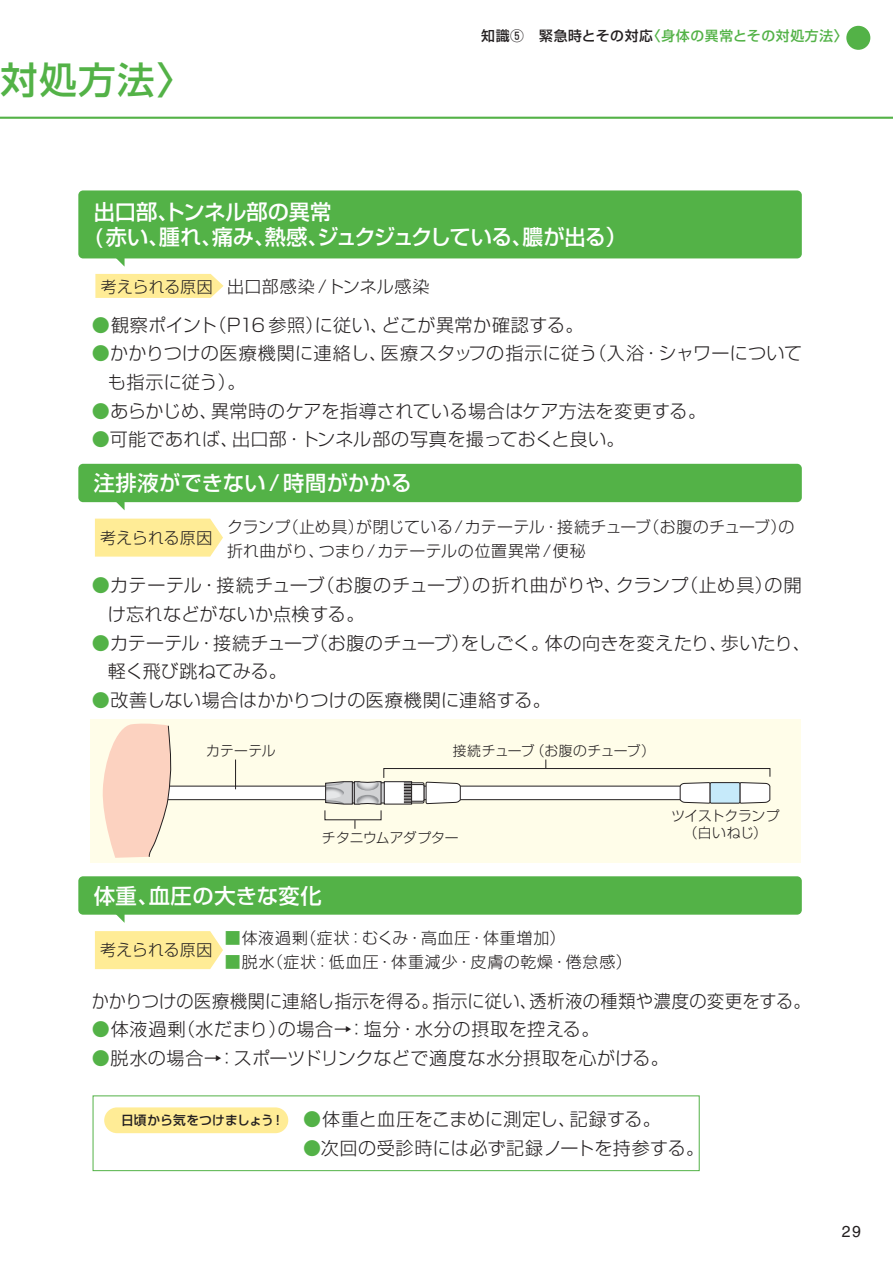
<style>
.page{position:relative;width:893px;height:1263px;background:#fff}
.page>*{position:absolute;margin:0;border:0;box-sizing:border-box;transform-origin:0 0}
.t1{font:500 37.2px "Shin Go Pr 6";color:#53b247}
.t2{font:500 21.3px/25.5px "Shin Go Pr 6";color:#fff}
.t3{font:500 21.3px "Shin Go Pr 6";letter-spacing:.03em;color:#fff}
.t4{font:300 18px/28.7px "Shin Go Pr 6";letter-spacing:.015em;color:#231f20}
.t5{font:300 18px/28.7px "Shin Go Pr 6";letter-spacing:-.005em;color:#231f20}
.t6{font:300 18px "Shin Go Pr 6";letter-spacing:.015em;color:#231f20;scale:.95 1}
.t7{font:300 18px "Shin Go Pr 6";letter-spacing:.035em;color:#231f20}
.t8{font:300 16.95px "Shin Go Pr 6";letter-spacing:.025em;color:#231f20}
.t9{font:300 15.9px/23.4px "Shin Go Pr 6";letter-spacing:.025em;color:#231f20}
.t10{font:300 15.9px "Shin Go Pr 6";letter-spacing:.055em;color:#231f20}
.t11{font:300 15.9px "Shin Go Pr 6";letter-spacing:.05em;color:#231f20}
.t12{font:300 15.9px "Shin Go Pr 6";letter-spacing:.005em;color:#231f20}
.t13{font:15.9px "Helvetica";color:#231f20}
.t14{font:300 13.8px "Shin Go Pr 6";letter-spacing:-.01em;color:#231f20}
.t15{font:500 13.8px "Shin Go Pr 6";letter-spacing:.05em;color:#53b247}
.t16{font:300 13.8px "Shin Go Pr 6";letter-spacing:-.035em;color:#231f20}
.t17{font:500 12.75px "Shin Go Pr 6";letter-spacing:.01em;color:#231f20}
.s1{color:#231f20}
.s2{color:#53b247}
</style>
<div class="page">
<div style="left:846px;top:26px;width:24px;height:24px;background:#53b247;border-radius:50%"></div>
<hr style="left:0;top:117px;width:893px;height:2px;background:#53b247">
<svg style="left:95px;top:931px;width:128px;height:38px;background:#ffec9b"></svg>
<div style="left:78px;top:876px;width:724px;height:39px;background:#53b247;border-radius:5px"></div>
<svg style="left:107px;top:914px;width:18px;height:9px"></svg>
<div style="left:91px;top:720px;width:710px;height:143px;background:#fffde9"></div>
<div style="left:166px;top:786px;width:541px;height:14px;background:#fff"></div>
<hr style="left:166px;top:786px;width:541px;height:1px;background:#231f20">
<hr style="left:166px;top:799px;width:541px;height:1px;background:#231f20">
<hr style="left:235px;top:759px;width:1px;height:30px;background:#231f20">
<svg style="left:325px;top:759px;width:446px;height:46px"></svg>
<svg style="left:102px;top:723px;width:70px;height:135px"></svg>
<svg style="left:95px;top:519px;width:128px;height:38px;background:#ffed9c"></svg>
<div style="left:78px;top:464px;width:724px;height:38px;background:#53b247;border-radius:5px"></div>
<svg style="left:107px;top:502px;width:18px;height:8px"></svg>
<div style="left:95px;top:274px;width:129px;height:24px;background:#ffec96"></div>
<div style="left:78px;top:190px;width:724px;height:68px;background:#53b247;border-radius:5px"></div>
<svg style="left:107px;top:258px;width:18px;height:9px"></svg>
<div style="left:93px;top:1096px;width:606px;height:75px;border:1px solid #53b247"></div>
<div style="left:104px;top:1107px;width:184px;height:26px;background:#ffec96;border-radius:13px"></div>
<h1 class="t1" style="left:0;top:49px;width:195px">対処方法〉</h1>
<p class="t15" style="left:481px;top:25px;width:368px"><span class="s1">知識⑤　緊急時とその対応</span>〈身体の異常とその対処方法〉</p>
<p class="t2" style="left:94px;top:198px;width:534px">出口部、トンネル部の異常<br>( 赤い、腫れ、痛み、熱感、ジュクジュクしている、膿が出る）</p>
<p class="t12" style="left:101px;top:274px;width:114px">考えられる原因</p>
<p class="t8" style="left:227px;top:272px;width:204px">出口部感染 /トンネル感染</p>
<p class="t4" style="left:92px;top:309px;width:493px"><span class="s2">●</span>観察ポイント（P16 参照）に従い、どこが異常か確認する。</p>
<p class="t4" style="left:108px;top:337px;width:696px;text-indent:-16px"><span class="s2">●</span>かかりつけの医療機関に連絡し、医療スタッフの指示に従う（入浴・シャワーについても指示に従う）。</p>
<p class="t4" style="left:92px;top:395px;width:616px"><span class="s2">●</span>あらかじめ、異常時のケアを指導されている場合はケア方法を変更する。</p>
<p class="t4" style="left:92px;top:424px;width:534px"><span class="s2">●</span>可能であれば、出口部・トンネル部の写真を撮っておくと良い。</p>
<p class="t2" style="left:94px;top:469px;width:320px">注排液ができない/時間がかかる</p>
<p class="t9" style="left:227px;top:514px;width:569px">クランプ（止め具）が閉じている /カテーテル・接続チューブ（お腹のチューブ）の折れ曲がり、つまり/カテーテルの位置異常 /便秘</p>
<p class="t12" style="left:100px;top:525px;width:114px">考えられる原因</p>
<p class="t4" style="left:108px;top:569px;width:696px;text-indent:-16px"><span class="s2">●</span>カテーテル・接続チューブ（お腹のチューブ）の折れ曲がりや、クランプ（止め具）の開け忘れなどがないか点検する。</p>
<p class="t5" style="left:108px;top:627px;width:705px;text-indent:-16px"><span class="s2">●</span>カテーテル・接続チューブ（お腹のチューブ）をしごく。体の向きを変えたり、歩いたり、軽く飛び跳ねてみる。</p>
<p class="t4" style="left:92px;top:684px;width:461px"><span class="s2">●</span>改善しない場合はかかりつけの医療機関に連絡する。</p>
<p class="t14" style="left:206px;top:739px;width:71px">カテーテル</p>
<p class="t16" style="left:453px;top:739px;width:204px">接続チューブ（お腹のチューブ）</p>
<p class="t14" style="left:671px;top:804px;width:110px">ツイストクランプ</p>
<p class="t14" style="left:322px;top:826px;width:138px">チタニウムアダプター</p>
<p class="t14" style="left:684px;top:821px;width:85px">（白いねじ）</p>
<p class="t3" style="left:94px;top:878px;width:230px">体重、血圧の大きな変化</p>
<p class="t12" style="left:100px;top:937px;width:114px">考えられる原因</p>
<p class="t11" style="left:225px;top:925px;width:342px"><span class="s2">■</span>体液過剰（症状：むくみ・高血圧・体重増加）</p>
<p class="t10" style="left:225px;top:949px;width:408px"><span class="s2">■</span>脱水（症状：低血圧・体重減少・皮膚の乾燥・倦怠感）</p>
<p class="t6" style="left:92px;top:986px;width:758px">かかりつけの医療機関に連絡し指示を得る。指示に従い、透析液の種類や濃度の変更をする。</p>
<p class="t7" style="left:92px;top:1015px;width:509px"><span class="s2">●</span>体液過剰（水だまり）の場合→：塩分・水分の摂取を控える。</p>
<p class="t4" style="left:92px;top:1042px;width:579px"><span class="s2">●</span>脱水の場合→：スポーツドリンクなどで適度な水分摂取を心がける。</p>
<p class="t17" style="left:121px;top:1110px;width:165px">日頃から気をつけましょう！</p>
<p class="t4" style="left:303px;top:1103px;width:359px"><span class="s2">●</span>体重と血圧をこまめに測定し、記録する。</p>
<p class="t4" style="left:303px;top:1132px;width:403px"><span class="s2">●</span>次回の受診時には必ず記録ノートを持参する。</p>
<p class="t13" style="left:842px;top:1223px;width:21px">29</p>
</div>
